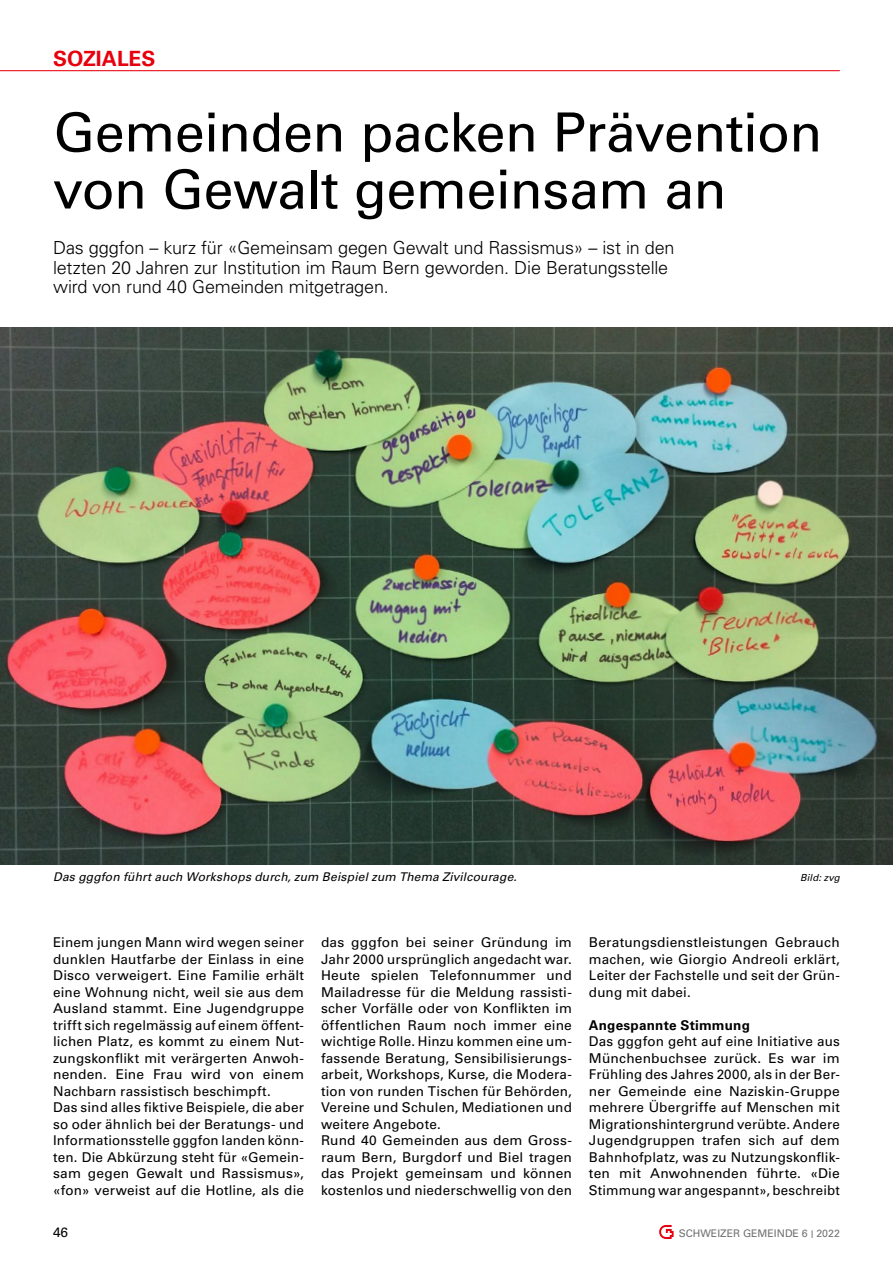
<style>
.page{position:relative;width:893px;height:1263px;background:#fff}
.page>*{position:absolute;margin:0;border:0;box-sizing:border-box;transform-origin:0 0}
.t1{font:54px/57px "Univers LT Std";letter-spacing:-.01em;color:#000}
.t2{font:700 21px "Univers LT Std";letter-spacing:-.005em;color:#e7000e}
.t3{font:300 18px/19.5px "Univers LT Std";letter-spacing:-.01em;color:#000}
.t4{font:13.5px/16.5px "Univers LT Std";letter-spacing:.01em;color:#000}
.t5{font:700 13.5px "Univers LT Std";letter-spacing:.015em;color:#000}
.t6{font:italic 12px "Univers LT Std";letter-spacing:.015em;color:#000}
.t7{font:10.5px "Univers LT Std";color:#6f7070}
.t8{font:italic 9.75px "Univers LT Std";letter-spacing:.02em;color:#000}
</style>
<div class="page">
<hr style="left:0;top:70px;width:840px;height:1px;background:#e7000e">
<svg style="left:659px;top:1225px;width:15px;height:14px"></svg>
<img style="left:0;top:327px;width:893px;height:538px">
<h2 class="t2" style="left:53px;top:46px;width:104px">SOZIALES</h2>
<h1 class="t1" style="left:53px;top:104px;width:770px">Gemeinden packen Prävention von Gewalt gemeinsam an</h1>
<h3 class="t3" style="left:53px;top:238px;width:623px">Das gggfon – kurz für «Gemeinsam gegen Gewalt und Rassismus» – ist in den letzten 20 Jahren zur Institution im Raum Bern geworden. Die Beratungsstelle wird von rund 40 Gemeinden mitgetragen.</h3>
<p class="t6" style="left:53px;top:870px;width:465px">Das gggfon führt auch Workshops durch, zum Beispiel zum Thema Zivilcourage.</p>
<p class="t8" style="left:800px;top:872px;width:41px">Bild: zvg</p>
<p class="t4" style="left:53px;top:934px;width:252px">Einem jungen Mann wird wegen seiner dunklen Hautfarbe der Einlass in eine Disco verweigert. Eine Familie erhält eine Wohnung nicht, weil sie aus dem Ausland stammt. Eine Jugendgruppe trifft sich regelmässig auf einem öffent&shy;lichen Platz, es kommt zu einem Nut&shy;zungskonflikt mit verärgerten Anwoh&shy;nenden. Eine Frau wird von einem Nachbarn rassistisch beschimpft.<br>Das sind alles fiktive Beispiele, die aber so oder ähnlich bei der Beratungs- und Informationsstelle gggfon landen könn&shy;ten. Die Abkürzung steht für «Gemein&shy;sam gegen Gewalt und Rassismus», «fon» verweist auf die Hotline, als die</p>
<p class="t4" style="left:321px;top:934px;width:252px">das gggfon bei seiner Gründung im Jahr 2000 ursprünglich angedacht war.<br>Heute spielen Telefonnummer und Mailadresse für die Meldung rassisti&shy;scher Vorfälle oder von Konflikten im öffentlichen Raum noch immer eine wichtige Rolle. Hinzu kommen eine um&shy;fassende Beratung, Sensibilisierungs&shy;arbeit, Workshops, Kurse, die Modera&shy;tion von runden Tischen für Behörden, Vereine und Schulen, Mediationen und weitere Angebote.<br>Rund 40 Gemeinden aus dem Gross&shy;raum Bern, Burgdorf und Biel tragen das Projekt gemeinsam und können kostenlos und niederschwellig von den</p>
<p class="t4" style="left:589px;top:934px;width:252px;text-align:justify">Beratungsdienstleistungen Gebrauch machen, wie Giorgio Andreoli erklärt, Leiter der Fachstelle und seit der Grün&shy;dung mit dabei.</p>
<p class="t5" style="left:589px;top:1017px;width:163px">Angespannte Stimmung</p>
<p class="t4" style="left:589px;top:1033px;width:252px;text-align:justify">Das gggfon geht auf eine Initiative aus Münchenbuchsee zurück. Es war im Frühling des Jahres 2000, als in der Ber&shy;ner Gemeinde eine Naziskin-Gruppe mehrere Übergriffe auf Menschen mit Migrationshintergrund verübte. Andere Jugendgruppen trafen sich auf dem Bahnhofplatz, was zu Nutzungskonflik&shy;ten mit Anwohnenden führte. «Die Stimmung war angespannt», beschreibt</p>
<p class="t4" style="left:53px;top:1224px;width:17px">46</p>
<p class="t7" style="left:679px;top:1227px;width:162px">SCHWEIZER GEMEINDE 6 <sup>|</sup> 2022</p>
</div>
